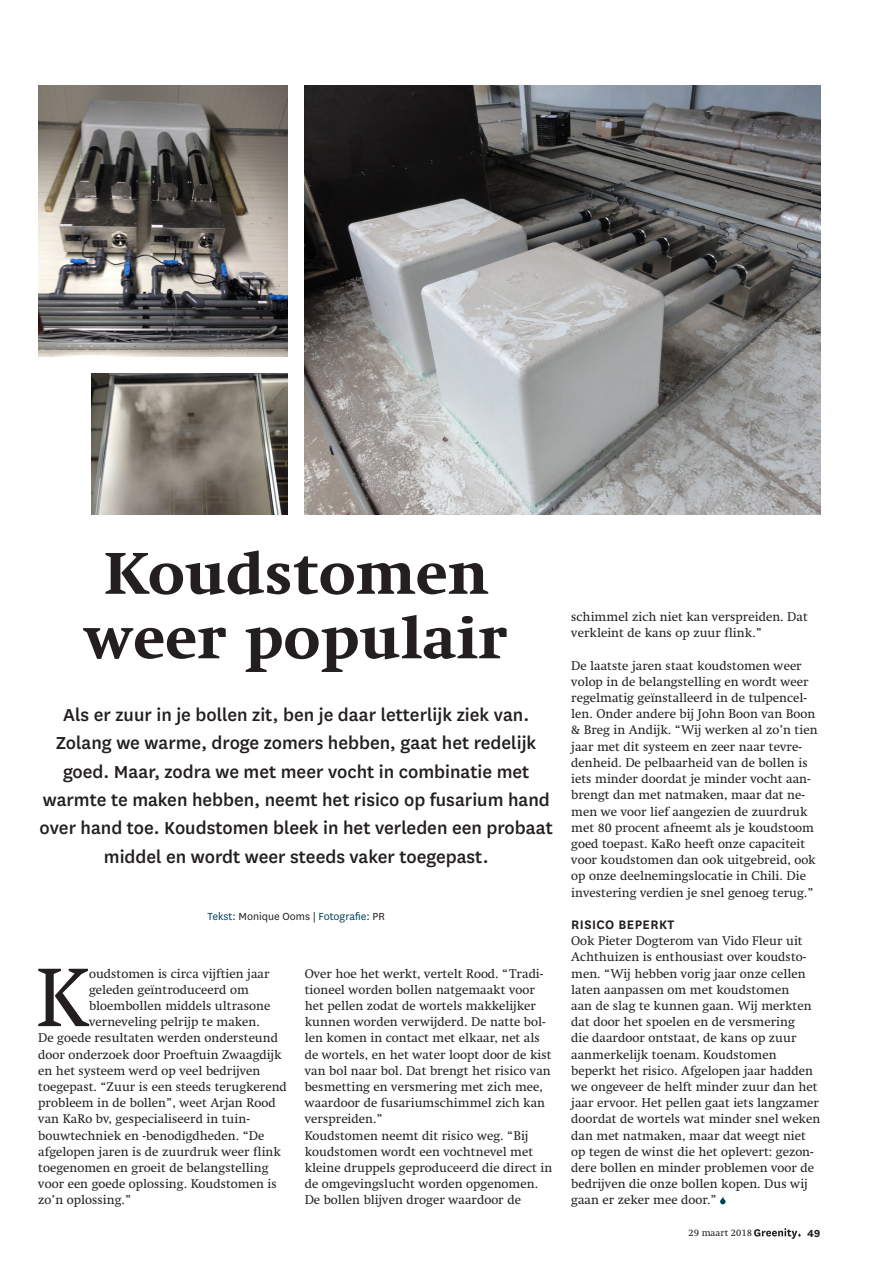
<style>
.page{position:relative;width:893px;height:1263px;background:#fff}
.page>*{position:absolute;margin:0;border:0;box-sizing:border-box;transform-origin:0 0}
.initiaal{font:84.3px "Swift LT Pro";color:#231f20}
.kop_40{font:800 60px "Swift LT Pro";color:#231f20}
.intro{font:500 20.25px/28.3px "National";color:#231f20;text-align:center}
.tussenkop{font:600 14.4px "National";letter-spacing:.03em;color:#231f20}
.plat_links{font:12.9px/16.2px "Swift LT Pro";color:#231f20}
.initiaal-2{font:12.9px "Swift LT Pro";color:#231f20}
.tekst_fotografie{font:12px "National";color:#004058}
.t1{font:700 12px "National";color:#231f20}
.t2{font:9.75px "Swift LT Pro";color:#231f20}
.s1{color:#231f20}
</style>
<div class="page">
<svg style="left:754px;top:1228px;width:47px;height:11px"></svg>
<img style="left:92px;top:373px;width:196px;height:141px">
<img style="left:38px;top:85px;width:250px;height:272px">
<img style="left:305px;top:85px;width:516px;height:429px">
<svg style="left:720px;top:1197px;width:6px;height:7px"></svg>
<p class="kop_40" style="left:104px;top:536px;width:387px">Koudstomen</p>
<p class="kop_40" style="left:85px;top:601px;width:425px">weer populair</p>
<p class="intro" style="left:40px;top:699px;width:515px">Als er zuur in je bollen zit, ben je daar letterlijk ziek van.<br>Zolang we warme, droge zomers hebben, gaat het redelijk goed. Maar, zodra we met meer vocht in combinatie met warmte te maken hebben, neemt het risico op fusarium hand over hand toe. Koudstomen bleek in het verleden een probaat middel en wordt weer steeds vaker toegepast.</p>
<p class="tekst_fotografie" style="left:208px;top:908px;width:179px">Tekst: <span class="s1">Monique Ooms |</span> Fotografie: <span class="s1">PR</span></p>
<p class="initiaal" style="left:36px;top:948px;width:55px">K</p>
<p class="initiaal-2" style="left:89px;top:966px;width:182px">oudstomen is circa vijftien jaar</p>
<p class="initiaal-2" style="left:89px;top:982px;width:161px">geleden geïntroduceerd om</p>
<p class="initiaal-2" style="left:89px;top:998px;width:183px">bloembollen middels ultrasone</p>
<p class="initiaal-2" style="left:89px;top:1014px;width:172px">verneveling pelrijp te maken.</p>
<p class="initiaal-2" style="left:38px;top:1030px;width:241px">De goede resultaten werden ondersteund</p>
<p class="initiaal-2" style="left:38px;top:1047px;width:245px">door onderzoek door Proeftuin Zwaagdijk</p>
<p class="initiaal-2" style="left:38px;top:1063px;width:224px">en het systeem werd op veel bedrijven</p>
<p class="initiaal-2" style="left:38px;top:1079px;width:250px">toegepast. “Zuur is een steeds terugkerend</p>
<p class="initiaal-2" style="left:38px;top:1095px;width:239px">probleem in de bollen”, weet Arjan Rood</p>
<p class="initiaal-2" style="left:38px;top:1111px;width:213px">van KaRo bv, gespecialiseerd in tuin-</p>
<p class="initiaal-2" style="left:38px;top:1128px;width:228px">bouwtechniek en -benodigdheden. “De</p>
<p class="initiaal-2" style="left:38px;top:1144px;width:244px">afgelopen jaren is de zuurdruk weer flink</p>
<p class="initiaal-2" style="left:38px;top:1160px;width:232px">toegenomen en groeit de belangstelling</p>
<p class="initiaal-2" style="left:38px;top:1176px;width:240px">voor een goede oplossing. Koudstomen is</p>
<p class="initiaal-2" style="left:38px;top:1192px;width:94px">zo’n oplossing.”</p>
<p class="plat_links" style="left:305px;top:965px;width:248px">Over hoe het werkt, vertelt Rood. “Tradi&shy;tioneel worden bollen natgemaakt voor het pellen zodat de wortels makkelijker kunnen worden verwijderd. De natte bol&shy;len komen in contact met elkaar, net als de wortels, en het water loopt door de kist van bol naar bol. Dat brengt het risico van besmetting en versmering met zich mee, waardoor de fusariumschimmel zich kan verspreiden.”</p>
<p class="plat_links" style="left:305px;top:1127px;width:249px">Koudstomen neemt dit risico weg. “Bij koudstomen wordt een vochtnevel met kleine druppels geproduceerd die direct in de omgevingslucht worden opgenomen.<br>De bollen blijven droger waardoor de</p>
<p class="plat_links" style="left:571px;top:609px;width:238px">schimmel zich niet kan verspreiden. Dat verkleint de kans op zuur flink.”</p>
<p class="plat_links" style="left:571px;top:657px;width:248px">De laatste jaren staat koudstomen weer volop in de belangstelling en wordt weer regelmatig geïnstalleerd in de tulpencel&shy;len. Onder andere bij John Boon van Boon &amp; Breg in Andijk. “Wij werken al zo’n tien jaar met dit systeem en zeer naar tevre&shy;denheid. De pelbaarheid van de bollen is iets minder doordat je minder vocht aan&shy;brengt dan met natmaken, maar dat ne&shy;men we voor lief aangezien de zuurdruk met 80 procent afneemt als je koudstoom goed toepast. KaRo heeft onze capaciteit voor koudstomen dan ook uitgebreid, ook op onze deelnemingslocatie in Chili. Die investering verdien je snel genoeg terug.”</p>
<p class="tussenkop" style="left:571px;top:914px;width:105px">RISICO BEPERKT</p>
<p class="plat_links" style="left:571px;top:933px;width:251px">Ook Pieter Dogterom van Vido Fleur uit Achthuizen is enthousiast over koudsto&shy;men. “Wij hebben vorig jaar onze cellen laten aanpassen om met koudstomen<br>aan de slag te kunnen gaan. Wij merkten dat door het spoelen en de versmering<br>die daardoor ontstaat, de kans op zuur aanmerkelijk toenam. Koudstomen beperkt het risico. Afgelopen jaar hadden we ongeveer de helft minder zuur dan het jaar ervoor. Het pellen gaat iets langzamer doordat de wortels wat minder snel weken dan met natmaken, maar dat weegt niet op tegen de winst die het oplevert: gezon&shy;dere bollen en minder problemen voor de bedrijven die onze bollen kopen. Dus wij gaan er zeker mee door.”</p>
<p class="t2" style="left:688px;top:1227px;width:65px">29 maart 2018</p>
<p class="t1" style="left:807px;top:1224px;width:15px">49</p>
</div>
